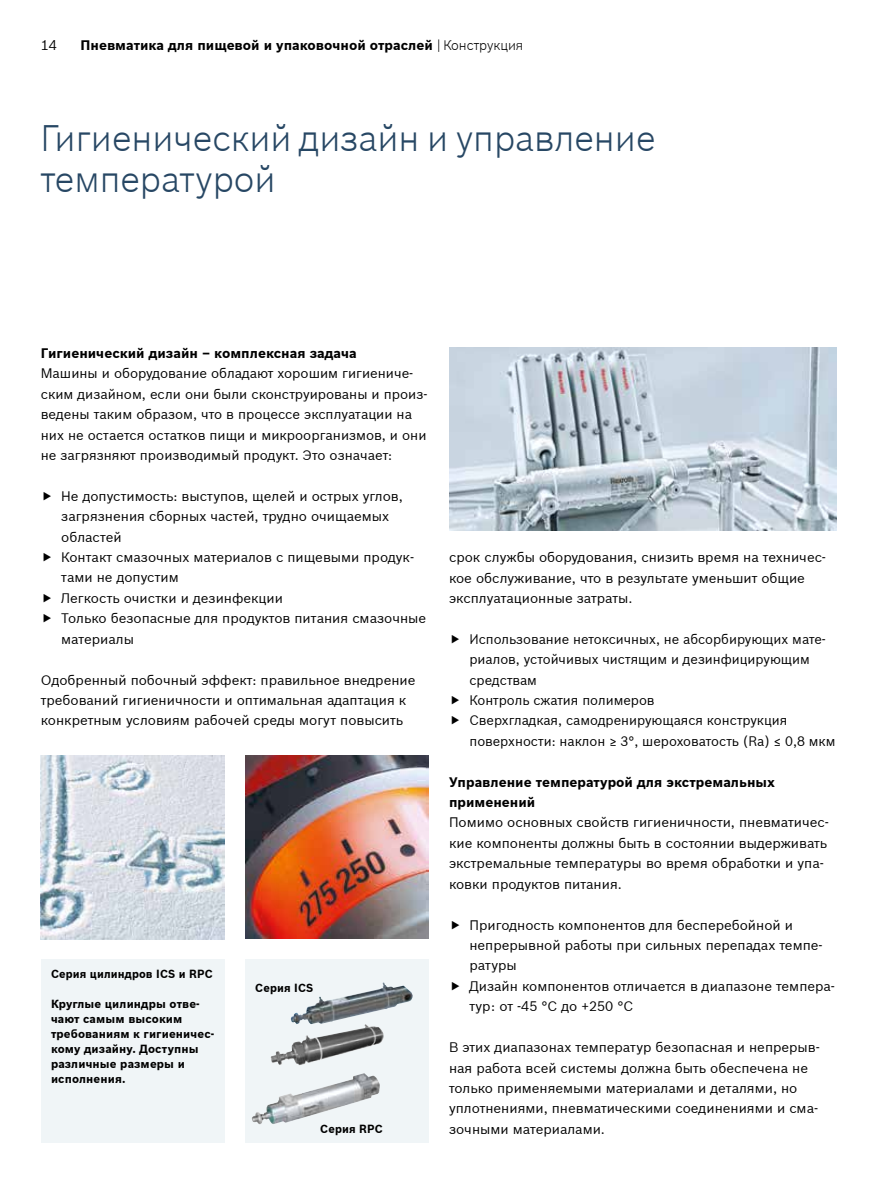
<style>
.page{position:relative;width:893px;height:1191px;background:#fff}
.page>*{position:absolute;margin:0;border:0;box-sizing:border-box;transform-origin:0 0}
.t1{font:300 36px/40.8px "Bosch Sans";color:#274764}
.t2{font:13.5px/20.4px "Bosch Sans";color:#000}
.t3{font:700 13.5px/20.4px "Bosch Sans";color:#000}
.t4{font:700 11.55px/15px "Bosch Sans";letter-spacing:.01em;color:#000}
.t5{font:700 11.55px "Bosch Sans";letter-spacing:.01em;color:#000;scale:.95 1}
.s1{font-weight:300}
</style>
<div class="page">
<div style="left:41px;top:959px;width:184px;height:184px;background:#f0f5f7"></div>
<div style="left:245px;top:959px;width:184px;height:184px;background:#f0f5f7"></div>
<img style="left:291px;top:982px;width:122px;height:42px">
<img style="left:271px;top:1024px;width:112px;height:41px">
<img style="left:252px;top:1073px;width:128px;height:51px">
<img style="left:41px;top:755px;width:184px;height:184px">
<img style="left:245px;top:755px;width:184px;height:184px">
<img style="left:449px;top:347px;width:388px;height:184px">
<p class="t2" style="left:41px;top:34px;width:18px">14</p>
<p class="t3" style="left:81px;top:35px;width:444px">Пневматика для пищевой и упаковочной отраслей <span class="s1">| Конструкция</span></p>
<h1 class="t1" style="left:41px;top:116px;width:616px">Гигиенический дизайн и управление температурой</h1>
<p class="t3" style="left:41px;top:342px;width:317px">Гигиенический дизайн – комплексная задача</p>
<p class="t2" style="left:41px;top:362px;width:388px">Машины и оборудование обладают хорошим гигиениче&shy;ским дизайном, если они были сконструированы и произ&shy;ведены таким образом, что в процессе эксплуатации на них не остается остатков пищи и микроорганизмов, и они не загрязняют производимый продукт. Это означает:</p>
<p class="t2" style="left:61px;top:485px;width:366px">Не допустимость: выступов, щелей и острых углов, загрязнения сборных частей, трудно очищаемых областей<br>Контакт смазочных материалов с пищевыми продук&shy;тами не допустим<br>Легкость очистки и дезинфекции<br>Только безопасные для продуктов питания смазочные материалы</p>
<p class="t2" style="left:41px;top:668px;width:376px">Одобренный побочный эффект: правильное внедрение требований гигиеничности и оптимальная адаптация к конкретным условиям рабочей среды могут повысить</p>
<p class="t5" style="left:51px;top:965px;width:172px">Серия цилиндров ICS и RPC</p>
<p class="t4" style="left:51px;top:995px;width:164px">Круглые цилиндры отве&shy;чают самым высоким требованиям к гигиеничес&shy;кому дизайну. Доступны различные размеры и исполнения.</p>
<p class="t5" style="left:255px;top:979px;width:63px">Серия ICS</p>
<p class="t5" style="left:320px;top:1120px;width:67px">Серия RPC</p>
<p class="t2" style="left:449px;top:546px;width:377px">срок службы оборудования, снизить время на техничес&shy;кое обслуживание, что в результате уменьшит общие эксплуатационные затраты.</p>
<p class="t2" style="left:469px;top:627px;width:368px">Использование нетоксичных, не абсорбирующих мате&shy;риалов, устойчивых чистящим и дезинфицирующим средствам<br>Контроль сжатия полимеров<br>Сверхгладкая, самодренирующаяся конструкция поверхности: наклон ≥ 3°, шероховатость (Ra) ≤ 0,8 мкм</p>
<p class="t3" style="left:449px;top:770px;width:328px">Управление температурой для экстремальных применений</p>
<p class="t2" style="left:449px;top:811px;width:380px">Помимо основных свойств гигиеничности, пневматичес&shy;кие компоненты должны быть в состоянии выдерживать экстремальные температуры во время обработки и упа&shy;ковки продуктов питания.</p>
<p class="t2" style="left:469px;top:913px;width:367px">Пригодность компонентов для бесперебойной и непрерывной работы при сильных перепадах темпе&shy;ратуры<br>Дизайн компонентов отличается в диапазоне темпера&shy;тур: от -45 °C до +250 °C</p>
<p class="t2" style="left:449px;top:1036px;width:372px">В этих диапазонах температур безопасная и непрерыв&shy;ная работа всей системы должна быть обеспечена не только применяемыми материалами и деталями, но уплотнениями, пневматическими соединениями и сма&shy;зочными материалами.</p>
</div>
